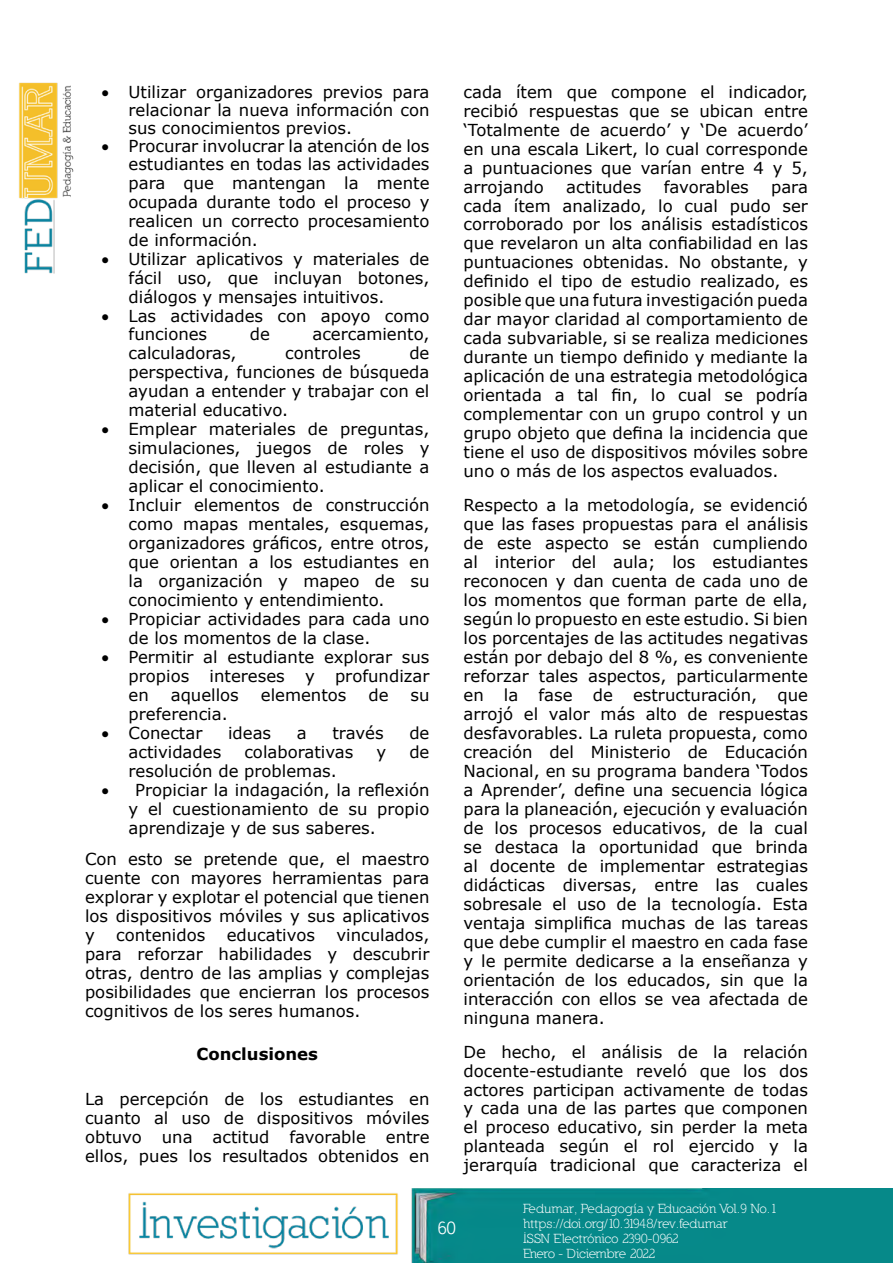
<style>
.page{position:relative;width:893px;height:1263px;background:#fff}
.page>*{position:absolute;margin:0;border:0;box-sizing:border-box;transform-origin:0 0}
.t1{font:700 18px "Nilland";color:#fff}
.t2{font:16.5px/19px "Verdana";color:#000;text-align:justify}
.t3{font:700 16.5px "Verdana";color:#000}
.t4{font:13.5px/15px "Nilland";letter-spacing:-.035em;color:#fff}
</style>
<div class="page">
<div style="left:412px;top:1189px;width:481px;height:74px;background:#068989"></div>
<img style="left:19px;top:82px;width:55px;height:192px">
<img style="left:128px;top:1193px;width:270px;height:62px">
<p class="t2" style="left:129px;top:82px;width:302px;line-height:18px;text-indent:-27px">• Utilizar organizadores previos para relacionar la nueva información con sus conocimientos previos.</p>
<p class="t2" style="left:129px;top:136px;width:302px;text-indent:-27px">• Procurar involucrar la atención de los estudiantes en todas las actividades para que mantengan la mente ocupada durante todo el proceso y realicen un correcto procesamiento de información.</p>
<p class="t2" style="left:129px;top:249px;width:302px;text-indent:-27px">• Utilizar aplicativos y materiales de fácil uso, que incluyan botones, diálogos y mensajes intuitivos.</p>
<p class="t2" style="left:129px;top:306px;width:302px;text-indent:-27px">• Las actividades con apoyo como funciones</p>
<p class="t2" style="left:250px;top:325px;width:22px">de</p>
<p class="t2" style="left:312px;top:325px;width:119px">acercamiento,</p>
<p class="t2" style="left:129px;top:344px;width:302px;text-indent:281px">de perspectiva, funciones de búsqueda ayudan a entender y trabajar con el material educativo.</p>
<p class="t2" style="left:129px;top:420px;width:302px;text-indent:-27px">• Emplear materiales de preguntas, simulaciones, juegos de roles y decisión, que lleven al estudiante a aplicar el conocimiento.</p>
<p class="t2" style="left:129px;top:496px;width:302px;text-indent:-27px">• Incluir elementos de construcción como mapas mentales, esquemas, organizadores gráficos, entre otros, que orientan a los estudiantes en la organización y mapeo de su conocimiento y entendimiento.</p>
<p class="t2" style="left:129px;top:609px;width:302px;text-indent:-27px">• Propiciar actividades para cada uno de los momentos de la clase.</p>
<p class="t2" style="left:129px;top:647px;width:302px;text-indent:-27px">• Permitir al estudiante explorar sus propios intereses y profundizar en</p>
<p class="t2" style="left:129px;top:344px;width:110px">calculadoras,</p>
<p class="t2" style="left:285px;top:344px;width:77px">controles</p>
<p class="t2" style="left:171px;top:685px;width:70px">aquellos</p>
<p class="t2" style="left:261px;top:685px;width:87px">elementos</p>
<p class="t2" style="left:368px;top:685px;width:22px">de</p>
<p class="t2" style="left:410px;top:685px;width:21px">su</p>
<p class="t2" style="left:129px;top:704px;width:101px">preferencia.</p>
<p class="t2" style="left:102px;top:723px;width:102px">• Conectar</p>
<p class="t2" style="left:228px;top:723px;width:45px">ideas</p>
<p class="t2" style="left:297px;top:723px;width:11px">a</p>
<p class="t2" style="left:332px;top:723px;width:53px">través</p>
<p class="t2" style="left:409px;top:723px;width:22px">de</p>
<p class="t2" style="left:129px;top:742px;width:94px">actividades</p>
<p class="t2" style="left:244px;top:742px;width:110px">colaborativas</p>
<p class="t2" style="left:376px;top:742px;width:11px">y</p>
<p class="t2" style="left:409px;top:742px;width:22px">de</p>
<p class="t2" style="left:129px;top:761px;width:210px">resolución de problemas.</p>
<p class="t2" style="left:129px;top:780px;width:302px;text-indent:-27px">• Propiciar la indagación, la reflexión y el cuestionamiento de su propio aprendizaje y de sus saberes.</p>
<p class="t2" style="left:85px;top:849px;width:346px">Con esto se pretende que, el maestro cuente con mayores herramientas para explorar y explotar el potencial que tienen los dispositivos móviles y sus aplicativos y</p>
<p class="t2" style="left:85px;top:925px;width:346px;text-indent:251px">vinculados, para reforzar habilidades y descubrir otras, dentro de las amplias y complejas posibilidades que encierran los procesos cognitivos de los seres humanos.</p>
<p class="t3" style="left:197px;top:1042px;width:123px">Conclusiones</p>
<p class="t2" style="left:85px;top:1089px;width:346px">La percepción de los estudiantes en cuanto al uso de dispositivos móviles obtuvo una actitud favorable entre ellos, pues los resultados obtenidos en</p>
<p class="t2" style="left:116px;top:925px;width:91px">contenidos</p>
<p class="t2" style="left:227px;top:925px;width:90px">educativos</p>
<p class="t2" style="left:463px;top:82px;width:346px">cada ítem que compone el indicador, recibió respuestas que se ubican entre ‘Totalmente de acuerdo’ y ‘De acuerdo’ en una escala Likert, lo cual corresponde a puntuaciones que varían entre 4 y 5, arrojando</p>
<p class="t2" style="left:566px;top:177px;width:77px">actitudes</p>
<p class="t2" style="left:664px;top:177px;width:87px">favorables</p>
<p class="t2" style="left:463px;top:177px;width:346px;text-indent:308px">para cada ítem analizado, lo cual pudo ser corroborado por los análisis estadísticos que revelaron un alta confiabilidad en las puntuaciones obtenidas. No obstante, y definido el tipo de estudio realizado, es posible que una futura investigación pueda dar mayor claridad al comportamiento de cada subvariable, si se realiza mediciones durante un tiempo definido y mediante la aplicación de una estrategia metodológica orientada a tal fin, lo cual se podría complementar con un grupo control y un grupo objeto que defina la incidencia que tiene el uso de dispositivos móviles sobre uno o más de los aspectos evaluados.</p>
<p class="t2" style="left:463px;top:495px;width:346px">Respecto a la metodología, se evidenció que las fases propuestas para el análisis de este aspecto se están cumpliendo al interior del aula; los estudiantes reconocen y dan cuenta de cada uno de los momentos que forman parte de ella, según lo propuesto en este estudio. Si bien los porcentajes de las actitudes negativas están por debajo del 8 %, es conveniente reforzar tales aspectos, particularmente en la fase de estructuración, que arrojó el valor más alto de respuestas desfavorables. La ruleta propuesta, como creación del Ministerio de Educación Nacional, en su programa bandera ‘Todos a Aprender’, define una secuencia lógica para la planeación, ejecución y evaluación de los procesos educativos, de la cual se destaca la oportunidad que brinda al docente de implementar estrategias didácticas diversas, entre las cuales sobresale el uso de la tecnología. Esta ventaja simplifica muchas de las tareas que debe cumplir el maestro en cada fase y le permite dedicarse a la enseñanza y orientación de los educados, sin que la interacción con ellos se vea afectada de ninguna manera.</p>
<p class="t2" style="left:463px;top:1042px;width:346px">De hecho, el análisis de la relación docente-estudiante reveló que los dos actores participan activamente de todas y cada una de las partes que componen el proceso educativo, sin perder la meta planteada según el rol ejercido y la jerarquía tradicional que caracteriza el</p>
<p class="t1" style="left:438px;top:1217px;width:20px">60</p>
<p class="t4" style="left:523px;top:1201px;width:256px">Fedumar, Pedagogía y Educación Vol.9 No.1 https://doi.org/10.31948/rev.fedumar<br>ISSN Electrónico 2390-0962<br>Enero - Diciembre 2022</p>
</div>
